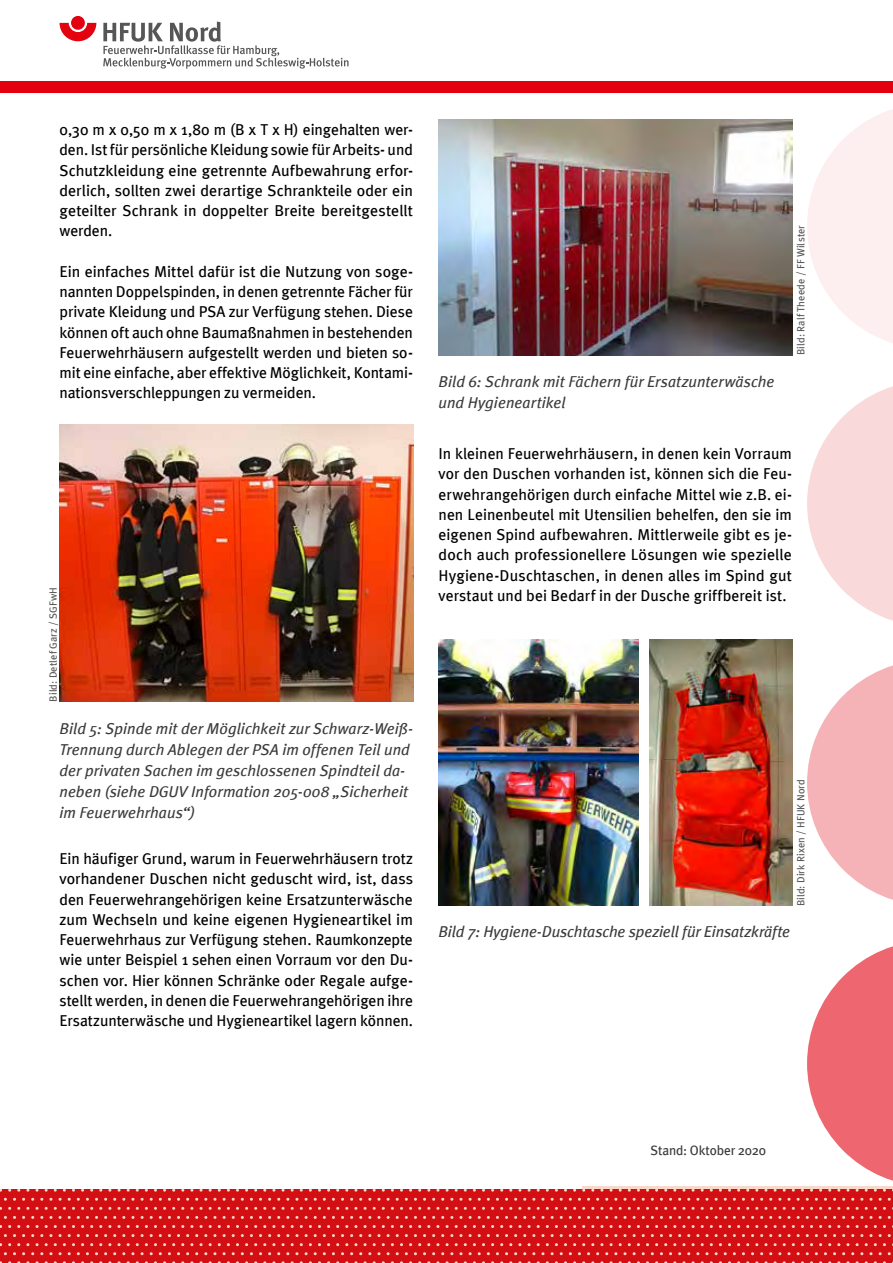
<style>
.page{position:relative;width:893px;height:1263px;background:#fff}
.page>*{position:absolute;margin:0;border:0;box-sizing:border-box;transform-origin:0 0}
.t1{font:15.75px/20.2px "Meta Plus";color:#000;text-align:justify}
.t2{font:italic 15.75px/21px "Meta Plus";letter-spacing:.005em;color:#3b3b3a}
.t3{font:13.5px "Meta Plus";letter-spacing:-.015em;color:#3b3b3a}
.t4{font:10.5px "Meta Plus";letter-spacing:.01em;color:#565656}
</style>
<div class="page">
<div style="left:0;top:0;width:893px;height:92px;background:#e3000f"></div>
<div style="left:0;top:1189px;width:893px;height:74px;background:#d40f14"></div>
<svg style="left:0;top:1207px;width:893px;height:3px"></svg>
<svg style="left:0;top:1225px;width:893px;height:3px"></svg>
<svg style="left:0;top:1243px;width:893px;height:3px"></svg>
<svg style="left:0;top:1261px;width:893px;height:2px"></svg>
<svg style="left:3px;top:1252px;width:888px;height:3px"></svg>
<svg style="left:3px;top:1234px;width:888px;height:3px"></svg>
<svg style="left:3px;top:1216px;width:888px;height:3px"></svg>
<svg style="left:3px;top:1198px;width:888px;height:3px"></svg>
<div style="left:0;top:0;width:893px;height:80px;background:#fff"></div>
<svg style="left:60px;top:23px;width:36px;height:18px"></svg>
<div style="left:71px;top:16px;width:14px;height:14px;background:#e3000f;border-radius:50%"></div>
<svg style="left:103px;top:22px;width:245px;height:47px"></svg>
<svg style="left:1px;top:946px;width:892px;height:246px"></svg>
<svg style="left:807px;top:665px;width:86px;height:235px"></svg>
<svg style="left:807px;top:386px;width:86px;height:235px"></svg>
<svg style="left:807px;top:109px;width:86px;height:234px"></svg>
<img style="left:60px;top:424px;width:353px;height:277px">
<img style="left:438px;top:119px;width:354px;height:236px">
<img style="left:438px;top:640px;width:200px;height:266px">
<img style="left:650px;top:640px;width:142px;height:266px">
<p class="t1" style="left:60px;top:119px;width:355px">0,30 m x 0,50 m x 1,80 m (B x T x H) eingehalten wer&shy;den. Ist für persönliche Kleidung sowie für Arbeits- und Schutzkleidung eine getrennte Aufbewahrung erfor&shy;derlich, sollten zwei derartige Schrankteile oder ein geteilter Schrank in doppelter Breite bereitgestellt werden.</p>
<p class="t1" style="left:60px;top:261px;width:355px">Ein einfaches Mittel dafür ist die Nutzung von soge&shy;nannten Doppelspinden, in denen getrennte Fächer für private Kleidung und PSA zur Verfügung stehen. Diese können oft auch ohne Baumaßnahmen in bestehenden Feuerwehrhäusern aufgestellt werden und bieten so&shy;mit eine einfache, aber effektive Möglichkeit, Kontami&shy;nationsverschleppungen zu vermeiden.</p>
<p class="t4" style="left:47px;top:702px;width:116px;rotate:-90deg">Bild: Detlef Garz / SGFwH</p>
<p class="t2" style="left:60px;top:718px;width:355px">Bild 5: Spinde mit der Möglichkeit zur Schwarz-Weiß-Trennung durch Ablegen der PSA im offenen Teil und der privaten Sachen im geschlossenen Spindteil da&shy;neben (siehe DGUV Information 205-008 „Sicherheit im Feuerwehrhaus“)</p>
<p class="t1" style="left:60px;top:848px;width:355px">Ein häufiger Grund, warum in Feuerwehrhäusern trotz vorhandener Duschen nicht geduscht wird, ist, dass den Feuerwehrangehörigen keine Ersatzunterwäsche zum Wechseln und keine eigenen Hygieneartikel im Feuerwehrhaus zur Verfügung stehen. Raumkonzepte wie unter Beispiel 1 sehen einen Vorraum vor den Du&shy;schen vor. Hier können Schränke oder Regale aufge&shy;stellt werden, in denen die Feuerwehrangehörigen ihre Ersatzunterwäsche und Hygieneartikel lagern können.</p>
<p class="t4" style="left:795px;top:355px;width:132px;rotate:-90deg">Bild: Ralf Theede / FF Wilster</p>
<p class="t2" style="left:438px;top:371px;width:337px">Bild 6: Schrank mit Fächern für Ersatzunterwäsche und Hygieneartikel</p>
<p class="t1" style="left:438px;top:443px;width:355px">In kleinen Feuerwehrhäusern, in denen kein Vorraum vor den Duschen vorhanden ist, können sich die Feu&shy;erwehrangehörigen durch einfache Mittel wie z.B. ei&shy;nen Leinenbeutel mit Utensilien behelfen, den sie im eigenen Spind aufbewahren. Mittlerweile gibt es je&shy;doch auch professionellere Lösungen wie spezielle Hygiene-Duschtaschen, in denen alles im Spind gut verstaut und bei Bedarf in der Dusche griffbereit ist.</p>
<p class="t4" style="left:795px;top:906px;width:129px;rotate:-90deg">Bild: Dirk Rixen / HFUK Nord</p>
<p class="t2" style="left:438px;top:921px;width:353px">Bild 7: Hygiene-Duschtasche speziell für Einsatzkräfte</p>
<p class="t3" style="left:651px;top:1142px;width:117px">Stand: Oktober 2020</p>
</div>
